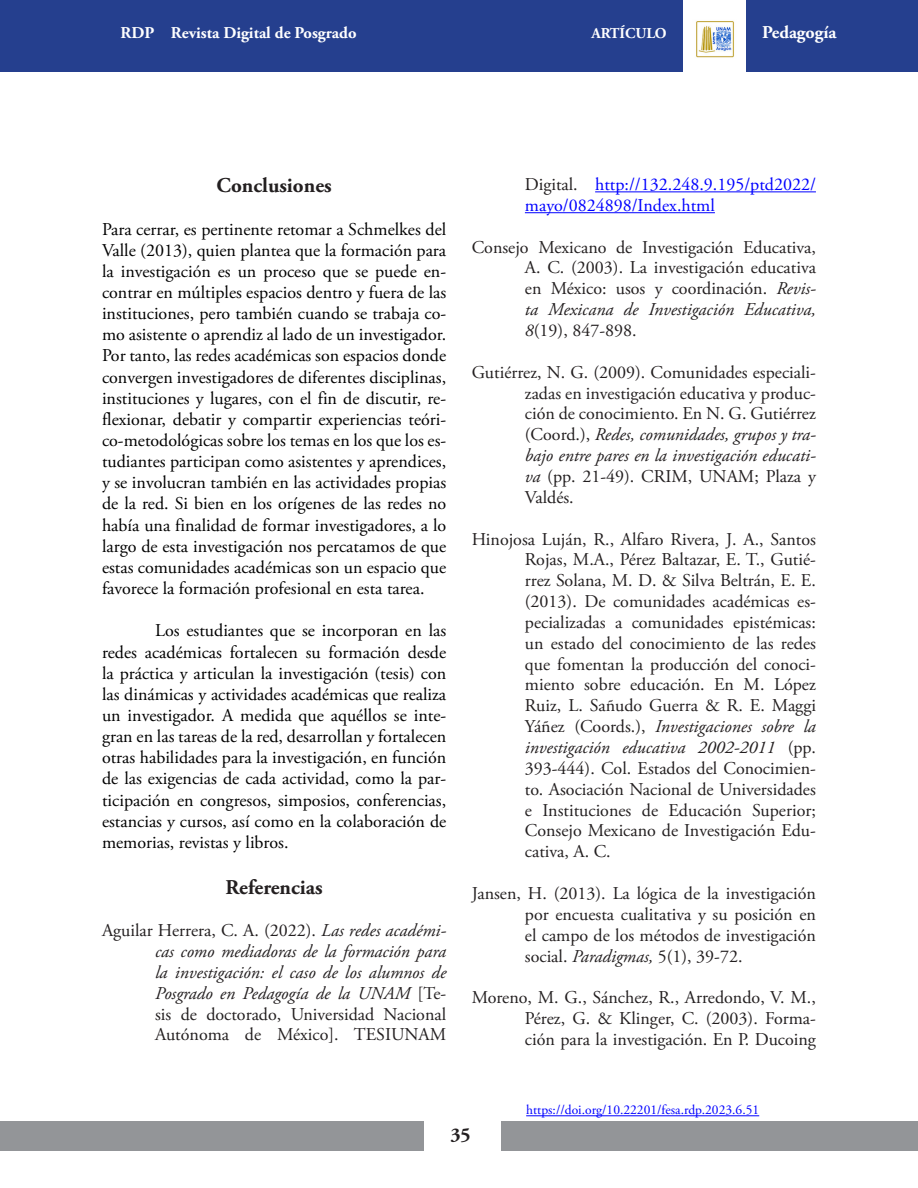
<style>
.page{position:relative;width:918px;height:1188px;background:#fff}
.page>*{position:absolute;margin:0;border:0;box-sizing:border-box;transform-origin:0 0}
.Conclusion{font:700 21px "Adobe Garamond Pro";color:#231f20}
.t1{font:700 19.5px "Adobe Garamond Pro";color:#231f20}
.Texto_referencias{font:18px/20.9px "Adobe Garamond Pro";color:#231f20;text-align:justify}
.Primer_parrafo{font:18px/21.1px "Adobe Garamond Pro";color:#000;text-align:justify}
.Segundo_parrafo{font:18px/21.1px "Adobe Garamond Pro";color:#000;text-align:justify}
.Texto_referencias-2{font:italic 18px/20.9px "Adobe Garamond Pro";color:#231f20;text-align:justify}
.Texto_referencias-3{font:18px/20.9px "Adobe Garamond Pro";color:#00f}
.t2{font:700 18px "Adobe Garamond Pro";color:#fff}
.t3{font:700 16.5px "Adobe Garamond Pro";color:#fff}
.t4{font:700 15px "Adobe Garamond Pro";color:#fff}
.t5{font:13.5px "Adobe Garamond Pro";color:#00f}
.s1{font-style:normal}
.s2{color:#231f20}
.s3{font-style:italic}
</style>
<div class="page">
<div style="left:501px;top:1121px;width:416px;height:30px;background:#939598"></div>
<div style="left:0;top:1121px;width:424px;height:30px;background:#939598"></div>
<hr style="left:0;top:0;width:1px;height:71px;background:#253f8e">
<div style="left:1px;top:0;width:681px;height:71px;background:#253f8e"></div>
<div style="left:746px;top:0;width:172px;height:71px;background:#253f8e"></div>
<img style="left:696px;top:21px;width:38px;height:37px">
<hr style="left:526px;top:1115px;width:233px;height:1px;background:#00f">
<hr style="left:595px;top:191px;width:221px;height:1px;background:#00f">
<hr style="left:525px;top:212px;width:190px;height:1px;background:#00f">
<p class="t3" style="left:121px;top:23px;width:238px">RDP Revista Digital de Posgrado</p>
<p class="t4" style="left:591px;top:24px;width:77px">ARTÍCULO</p>
<p class="t2" style="left:762px;top:22px;width:76px">Pedagogía</p>
<p class="Conclusion" style="left:217px;top:173px;width:117px">Conclusiones</p>
<p class="Primer_parrafo" style="left:102px;top:219px;width:346px">Para cerrar, es pertinente retomar a Schmelkes del Valle (2013), quien plantea que la formación para la investigación es un proceso que se puede en&shy;contrar en múltiples espacios dentro y fuera de las instituciones, pero también cuando se trabaja co&shy;mo asistente o aprendiz al lado de un investigador.<br>Por tanto, las redes académicas son espacios donde convergen investigadores de diferentes disciplinas, instituciones y lugares, con el fin de discutir, re&shy;flexionar, debatir y compartir experiencias teóri&shy;co-metodológicas sobre los temas en los que los es&shy;tudiantes participan como asistentes y aprendices, y se involucran también en las actividades propias de la red. Si bien en los orígenes de las redes no había una finalidad de formar investigadores, a lo largo de esta investigación nos percatamos de que estas comunidades académicas son un espacio que favorece la formación profesional en esta tarea.</p>
<p class="Segundo_parrafo" style="left:102px;top:621px;width:346px;text-indent:53px">Los estudiantes que se incorporan en las redes académicas fortalecen su formación desde la práctica y articulan la investigación (tesis) con las dinámicas y actividades académicas que realiza un investigador. A medida que aquéllos se inte&shy;gran en las tareas de la red, desarrollan y fortalecen otras habilidades para la investigación, en función de las exigencias de cada actividad, como la par&shy;ticipación en congresos, simposios, conferencias, estancias y cursos, así como en la colaboración de memorias, revistas y libros.</p>
<p class="Conclusion" style="left:226px;top:875px;width:99px">Referencias</p>
<p class="Texto_referencias-2" style="left:155px;top:921px;width:293px;text-indent:-53px"><span class="s1">Aguilar Herrera, C. A. (2022).</span> Las redes académi&shy;cas como mediadoras de la formación para la investigación: el caso de los alumnos de Posgrado en Pedagogía de la UNAM <span class="s1">[Te&shy;sis de doctorado, Universidad Nacional Autónoma de México]. TESIUNAM</span></p>
<p class="Texto_referencias-3" style="left:525px;top:175px;width:293px"><span class="s2">Digital.</span> http://132.248.9.195/ptd2022/ mayo/0824898/Index.html</p>
<p class="Texto_referencias" style="left:525px;top:237px;width:293px;text-indent:-53px">Consejo Mexicano de Investigación Educativa, A. C. (2003). La investigación educativa en México: usos y coordinación. <span class="s3">Revis&shy;ta Mexicana de Investigación Educativa, 8</span>(19), 847-898.</p>
<p class="Texto_referencias" style="left:525px;top:362px;width:293px;text-indent:-53px">Gutiérrez, N. G. (2009). Comunidades especiali&shy;zadas en investigación educativa y produc&shy;ción de conocimiento. En N. G. Gutiérrez (Coord.), <span class="s3">Redes, comunidades, grupos y tra&shy;bajo entre pares en la investigación educati&shy;va</span> (pp. 21-49). CRIM, UNAM; Plaza y Valdés.</p>
<p class="Texto_referencias" style="left:525px;top:529px;width:293px;text-indent:-53px">Hinojosa Luján, R., Alfaro Rivera, J. A., Santos Rojas, M.A., Pérez Baltazar, E. T., Gutié&shy;rrez Solana, M. D. &amp; Silva Beltrán, E. E. (2013). De comunidades académicas es&shy;pecializadas a comunidades epistémicas: un estado del conocimiento de las redes que fomentan la producción del conoci&shy;miento sobre educación. En M. López Ruiz, L. Sañudo Guerra &amp; R. E. Maggi Yáñez (Coords.), <span class="s3">Investigaciones sobre la investigación educativa 2002-2011</span> (pp.<br>393-444). Col. Estados del Conocimien&shy;to. Asociación Nacional de Universidades e Instituciones de Educación Superior; Consejo Mexicano de Investigación Edu&shy;cativa, A. C.</p>
<p class="Texto_referencias" style="left:525px;top:883px;width:293px;text-indent:-53px">Jansen, H. (2013). La lógica de la investigación por encuesta cualitativa y su posición en el campo de los métodos de investigación social. <span class="s3">Paradigmas,</span> 5(1), 39-72.</p>
<p class="Texto_referencias" style="left:525px;top:988px;width:293px;text-indent:-53px">Moreno, M. G., Sánchez, R., Arredondo, V. M., Pérez, G. &amp; Klinger, C. (2003). Forma&shy;ción para la investigación. En P. Ducoing</p>
<p class="t5" style="left:526px;top:1102px;width:235px">https://doi.org/10.22201/fesa.rdp.2023.6.51</p>
<p class="t1" style="left:450px;top:1124px;width:22px">35</p>
</div>
